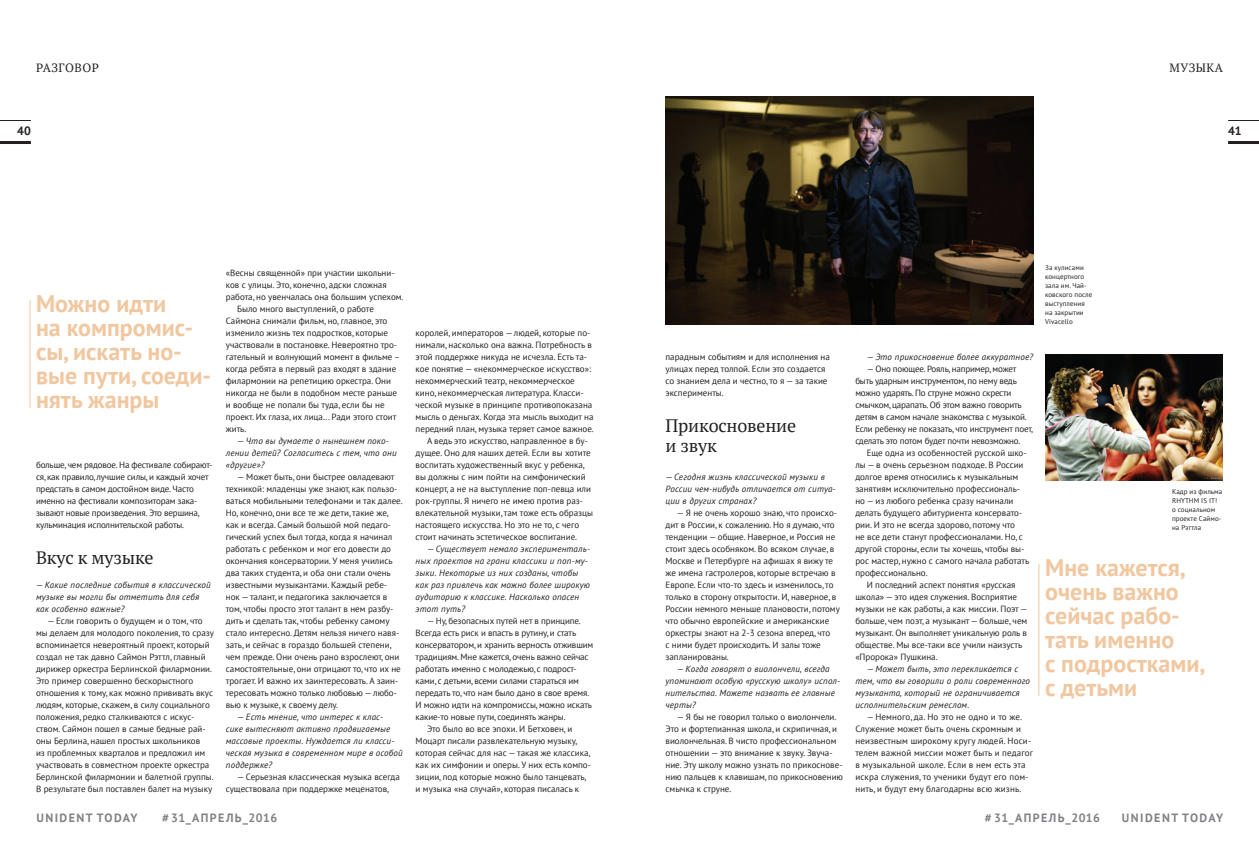
<style>
.page{position:relative;width:1259px;height:842px;background:#fff}
.page>*{position:absolute;margin:0;border:0;box-sizing:border-box;transform-origin:0 0}
.t1{font:700 24px/24px "PT Sans";color:#f1c7a0}
.t2{font:18px/20px "PT Serif";letter-spacing:-.01em;color:#231f20}
.UD-Today_txt{font:700 12px "PT Sans";letter-spacing:.12em;color:#808285}
.UD-Today_txt-2{font:12px "PT Serif";letter-spacing:.04em;color:#231f20}
.UD-Today_txt-3{font:700 12px "PT Sans";color:#231f20}
.UD_normal{font:9px/12px "PT Sans";color:#231f20}
.UD-Today_txt-4{font:italic 9px/12px "PT Sans";letter-spacing:.02em;color:#231f20}
.UD_normal-2{font:9px/12px "PT Sans";letter-spacing:-.02em;color:#231f20}
.UD-Today_txt-5{font:7px/9px "PT Sans";letter-spacing:.01em;color:#231f20}
.s1{font-style:normal}
</style>
<div class="page">
<hr style="left:1228px;top:141px;width:31px;height:3px;background:#231f20">
<hr style="left:0;top:141px;width:31px;height:3px;background:#231f20">
<hr style="left:1228px;top:120px;width:31px;height:1px;background:#231f20">
<hr style="left:0;top:120px;width:31px;height:1px;background:#231f20">
<img style="left:665px;top:96px;width:368px;height:228px">
<img style="left:1045px;top:354px;width:178px;height:126px">
<hr style="left:29px;top:300px;width:1px;height:108px;background:#f1c7a0">
<hr style="left:1038px;top:564px;width:1px;height:132px;background:#f1c7a0">
<p class="UD-Today_txt-2" style="left:36px;top:60px;width:64px">РАЗГОВОР</p>
<p class="UD-Today_txt-2" style="left:1169px;top:60px;width:55px">МУЗЫКА</p>
<p class="UD-Today_txt-3" style="left:17px;top:123px;width:15px">40</p>
<p class="UD-Today_txt-3" style="left:1228px;top:123px;width:15px">41</p>
<h1 class="t1" style="left:36px;top:291px;width:177px">Можно идти<br>на компромис&shy;сы, искать но&shy;вые пути, соеди&shy;нять жанры</h1>
<p class="UD_normal-2" style="left:36px;top:459px;width:178px">больше, чем рядовое. На фестивале собирают&shy;ся, как правило, лучшие силы, и каждый хочет предстать в самом достойном виде. Часто именно на фестивали композиторам зака&shy;зывают новые произведения. Это вершина, кульминация исполнительской работы.</p>
<p class="t2" style="left:36px;top:547px;width:119px">Вкус к музыке</p>
<p class="UD-Today_txt-4" style="left:36px;top:579px;width:176px"><span class="s1">—</span> Какие последние события в классической музыке вы могли бы отметить для себя как особенно важные?</p>
<p class="UD_normal" style="left:36px;top:615px;width:179px;text-indent:11px">— Если говорить о будущем и о том, что мы делаем для молодого поколения, то сразу вспоминается невероятный проект, который создал не так давно Саймон Рэттл, главный дирижер оркестра Берлинской филармонии.<br>Это пример совершенно бескорыстного отношения к тому, как можно прививать вкус людям, которые, скажем, в силу социального положения, редко сталкиваются с искус&shy;ством. Саймон пошел в самые бедные рай&shy;оны Берлина, нашел простых школьников<br>из проблемных кварталов и предложил им участвовать в совместном проекте оркестра Берлинской филармонии и балетной группы.<br>В результате был поставлен балет на музыку</p>
<p class="UD_normal" style="left:226px;top:267px;width:179px">«Весны священной» при участии школьни&shy;ков с улицы. Это, конечно, адски сложная работа, но увенчалась она большим успехом.</p>
<p class="UD_normal" style="left:226px;top:303px;width:176px;text-indent:11px">Было много выступлений, о работе Саймона снимали фильм, но, главное, это изменило жизнь тех подростков, которые участвовали в постановке. Невероятно тро&shy;гательный и волнующий момент в фильме – когда ребята в первый раз входят в здание филармонии на репетицию оркестра. Они никогда не были в подобном месте раньше и вообще не попали бы туда, если бы не проект. Их глаза, их лица... Ради этого стоит жить.</p>
<p class="UD-Today_txt-4" style="left:226px;top:435px;width:172px;text-indent:11px"><span class="s1">—</span> Что вы думаете о нынешнем поко&shy;лении детей? Согласитесь с тем, что они «другие»?</p>
<p class="UD_normal" style="left:226px;top:471px;width:178px;text-indent:11px">— Может быть, они быстрее овладевают техникой: младенцы уже знают, как пользо&shy;ваться мобильными телефонами и так далее.<br>Но, конечно, они все те же дети, такие же, как и всегда. Самый большой мой педаго&shy;гический успех был тогда, когда я начинал работать с ребенком и мог его довести до окончания консерватории. У меня учились два таких студента, и оба они стали очень известными музыкантами. Каждый ребе&shy;нок — талант, и педагогика заключается в том, чтобы просто этот талант в нем разбу&shy;дить и сделать так, чтобы ребенку самому стало интересно. Детям нельзя ничего навя&shy;зать, и сейчас в гораздо большей степени, чем прежде. Они очень рано взрослеют, они самостоятельные, они отрицают то, что их не трогает. И важно их заинтересовать. А заин&shy;тересовать можно только любовью — любо&shy;вью к музыке, к своему делу.</p>
<p class="UD-Today_txt-4" style="left:226px;top:711px;width:178px;text-indent:11px"><span class="s1">—</span> Есть мнение, что интерес к клас-<br>сике вытесняют активно продвигаемые массовые проекты. Нуждается ли класси&shy;ческая музыка в современном мире в особой поддержке?</p>
<p class="UD_normal" style="left:226px;top:771px;width:175px;text-indent:11px">— Серьезная классическая музыка всегда существовала при поддержке меценатов,</p>
<p class="UD_normal" style="left:416px;top:327px;width:180px">королей, императоров — людей, которые по&shy;нимали, насколько она важна. Потребность в этой поддержке никуда не исчезла. Есть та&shy;кое понятие — «некоммерческое искусство»: некоммерческий театр, некоммерческое кино, некоммерческая литература. Класси&shy;ческой музыке в принципе противопоказана мысль о деньгах. Когда эта мысль выходит на передний план, музыка теряет самое важное.</p>
<p class="UD_normal" style="left:416px;top:435px;width:179px;text-indent:11px">А ведь это искусство, направленное в бу&shy;дущее. Оно для наших детей. Если вы хотите воспитать художественный вкус у ребенка, вы должны с ним пойти на симфонический концерт, а не на выступление поп-певца или рок-группы. Я ничего не имею против раз&shy;влекательной музыки, там тоже есть образцы настоящего искусства. Но это не то, с чего стоит начинать эстетическое воспитание.</p>
<p class="UD-Today_txt-4" style="left:416px;top:543px;width:176px;text-indent:11px"><span class="s1">—</span> Существует немало эксперименталь&shy;ных проектов на грани классики и поп-му&shy;зыки. Некоторые из них созданы, чтобы как раз привлечь как можно более широкую аудиторию к классике. Насколько опасен этот путь?</p>
<p class="UD_normal" style="left:416px;top:615px;width:179px;text-indent:11px">— Ну, безопасных путей нет в принципе.<br>Всегда есть риск и впасть в рутину, и стать консерватором, и хранить верность отжившим традициям. Мне кажется, очень важно сейчас работать именно с молодежью, с подрост&shy;ками, с детьми, всеми силами стараться им передать то, что нам было дано в свое время.<br>И можно идти на компромиссы, можно искать какие-то новые пути, соединять жанры.</p>
<p class="UD_normal" style="left:416px;top:723px;width:177px;text-indent:11px">Это было во все эпохи. И Бетховен, и Моцарт писали развлекательную музыку, которая сейчас для нас — такая же классика, как их симфонии и оперы. У них есть компо&shy;зиции, под которые можно было танцевать, и музыка «на случай», которая писалась к</p>
<p class="UD_normal" style="left:665px;top:351px;width:166px">парадным событиям и для исполнения на улицах перед толпой. Если это создается со знанием дела и честно, то я — за такие эксперименты.</p>
<p class="t2" style="left:665px;top:415px;width:132px">Прикосновение и звук</p>
<p class="UD-Today_txt-4" style="left:665px;top:471px;width:172px"><span class="s1">—</span> Сегодня жизнь классической музыки в<br>России чем-нибудь отличается от ситуа&shy;ции в других странах?</p>
<p class="UD_normal" style="left:665px;top:507px;width:176px;text-indent:11px">— Я не очень хорошо знаю, что происхо&shy;дит в России, к сожалению. Но я думаю, что тенденции — общие. Наверное, и Россия не стоит здесь особняком. Во всяком случае, в Москве и Петербурге на афишах я вижу те же имена гастролеров, которые встречаю в Европе. Если что-то здесь и изменилось, то только в сторону открытости. И, наверное, в России немного меньше плановости, потому что обычно европейские и американские оркестры знают на 2-3 сезона вперед, что<br>с ними будет происходить. И залы тоже запланированы.</p>
<p class="UD-Today_txt-4" style="left:665px;top:663px;width:176px;text-indent:11px"><span class="s1">—</span> Когда говорят о виолончели, всегда упоминают особую «русскую школу» испол&shy;нительства. Можете назвать ее главные черты?</p>
<p class="UD_normal" style="left:665px;top:711px;width:179px;text-indent:11px">— Я бы не говорил только о виолончели.<br>Это и фортепианная школа, и скрипичная, и виолончельная. В чисто профессиональном отношении — это внимание к звуку. Звуча&shy;ние. Эту школу можно узнать по прикоснове&shy;нию пальцев к клавишам, по прикосновению смычка к струне.</p>
<p class="UD-Today_txt-4" style="left:866px;top:351px;width:168px"><span class="s1">—</span> Это прикосновение более аккуратное?</p>
<p class="UD_normal-2" style="left:855px;top:363px;width:179px;text-indent:11px">— Оно поющее. Рояль, например, может быть ударным инструментом, по нему ведь можно ударять. По струне можно скрести смычком, царапать. Об этом важно говорить детям в самом начале знакомства с музыкой.<br>Если ребенку не показать, что инструмент поет, сделать это потом будет почти невозможно.</p>
<p class="UD_normal" style="left:855px;top:447px;width:175px;text-indent:11px">Еще одна из особенностей русской шко&shy;лы — в очень серьезном подходе. В России долгое время относились к музыкальным занятиям исключительно профессиональ&shy;но — из любого ребенка сразу начинали делать будущего абитуриента консервато&shy;рии. И это не всегда здорово, потому что<br>не все дети станут профессионалами. Но, с другой стороны, если ты хочешь, чтобы вы&shy;рос мастер, нужно с самого начала работать профессионально.</p>
<p class="UD_normal" style="left:855px;top:579px;width:174px;text-indent:11px">И последний аспект понятия «русская школа» — это идея служения. Восприятие музыки не как работы, а как миссии. Поэт — больше, чем поэт, а музыкант — больше, чем музыкант. Он выполняет уникальную роль в обществе. Мы все-таки все учили наизусть «Пророка» Пушкина.</p>
<p class="UD-Today_txt-4" style="left:855px;top:663px;width:176px;text-indent:11px"><span class="s1">—</span> Может быть, это перекликается с тем, что вы говорили о роли современного музыканта, который не ограничивается исполнительским ремеслом.</p>
<p class="UD_normal" style="left:855px;top:711px;width:179px;text-indent:11px">— Немного, да. Но это не одно и то же.<br>Служение может быть очень скромным и неизвестным широкому кругу людей. Носи&shy;телем важной миссии может быть и педагог в музыкальной школе. Если в нем есть эта искра служения, то ученики будут его пом&shy;нить, и будут ему благодарны всю жизнь.</p>
<p class="UD-Today_txt-5" style="left:1045px;top:263px;width:49px">За кулисами концертного зала им. Чай&shy;ковского после выступления на закрытии<br>Vivacello</p>
<p class="UD-Today_txt-5" style="left:1172px;top:487px;width:52px">Кадр из фильма<br>RHYTHM IS IT!</p>
<p class="UD-Today_txt-5" style="left:1172px;top:505px;width:51px">о социальном проекте Саймо&shy;на Рэттла</p>
<h1 class="t1" style="left:1045px;top:555px;width:161px">Мне кажется, очень важно сейчас рабо&shy;тать именно<br>с подростками, с детьми</h1>
<p class="UD-Today_txt" style="left:162px;top:810px;width:117px"># 31_АПРЕЛЬ_2016</p>
<p class="UD-Today_txt" style="left:985px;top:810px;width:117px"># 31_АПРЕЛЬ_2016</p>
<p class="UD-Today_txt" style="left:36px;top:810px;width:103px">UNIDENT TODAY</p>
<p class="UD-Today_txt" style="left:1122px;top:810px;width:103px">UNIDENT TODAY</p>
</div>
